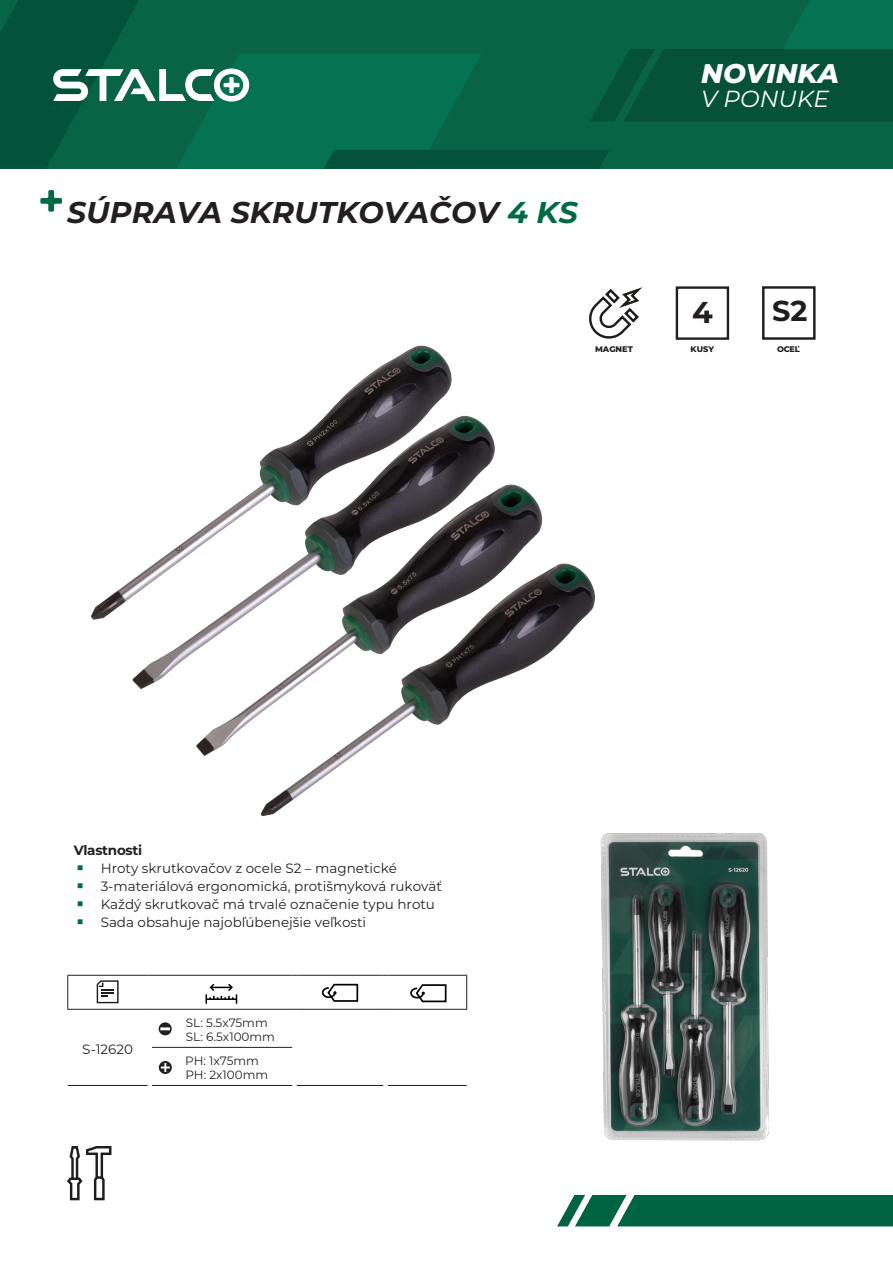
<style>
.page{position:relative;width:893px;height:1263px;background:#fff}
.page>*{position:absolute;margin:0;border:0;box-sizing:border-box;transform-origin:0 0}
.t1{font:italic 700 30px "Montserrat";color:#231f20}
.t2{font:700 30px "Montserrat";color:#231f20}
.t3{font:700 28.8px "Montserrat";color:#1d1d1b}
.t4{font:italic 800 27px "Montserrat";color:#fff}
.t5{font:italic 23.25px "Montserrat";color:#fff}
.tabela{font:13.5px/18px "Montserrat";color:#231f20}
.t6{font:700 13.5px "Montserrat";letter-spacing:-.02em;color:#231f20}
.tabela-2{font:12px "Montserrat";color:#231f20}
.t7{font:800 8.25px "Montserrat";color:#231f20}
.s1{color:#006a42}
.s2{font-family:"Leelawadee UI";font-size:15px;color:#006a42}
</style>
<div class="page">
<svg style="left:557px;top:1195px;width:336px;height:31px;background:#126f4f"></svg>
<svg style="left:0;top:0;width:893px;height:169px;background:#0b6548"></svg>
<svg style="left:67px;top:1146px;width:44px;height:54px"></svg>
<img style="left:91px;top:345px;width:505px;height:472px">
<img style="left:600px;top:833px;width:169px;height:308px">
<svg style="left:589px;top:287px;width:54px;height:52px"></svg>
<div style="left:676px;top:286px;width:53px;height:54px;border:2px solid #231f20"></div>
<div style="left:762px;top:286px;width:53px;height:54px;border:2px solid #1d1d1b"></div>
<hr style="left:67px;top:975px;width:80px;height:1px;background:#231f20">
<hr style="left:67px;top:976px;width:1px;height:33px;background:#231f20">
<hr style="left:388px;top:975px;width:79px;height:1px;background:#231f20">
<hr style="left:67px;top:1009px;width:80px;height:1px;background:#231f20">
<hr style="left:388px;top:1009px;width:79px;height:1px;background:#231f20">
<hr style="left:466px;top:976px;width:1px;height:33px;background:#231f20">
<hr style="left:68px;top:1085px;width:79px;height:1px;background:#231f20">
<hr style="left:152px;top:1085px;width:140px;height:1px;background:#231f20">
<hr style="left:297px;top:1085px;width:86px;height:1px;background:#231f20">
<hr style="left:388px;top:1085px;width:79px;height:1px;background:#231f20">
<svg style="left:97px;top:980px;width:22px;height:23px"></svg>
<div style="left:410px;top:987px;width:14px;height:11px;border:2px solid #000001;border-radius:50%"></div>
<svg style="left:415px;top:984px;width:31px;height:18px"></svg>
<svg style="left:147px;top:975px;width:241px;height:99px"></svg>
<svg style="left:40px;top:190px;width:22px;height:22px"></svg>
<h3 class="t4" style="left:701px;top:54px;width:139px">NOVINKA</h3>
<h3 class="t5" style="left:701px;top:83px;width:129px">V PONUKE</h3>
<p class="t1" style="left:67px;top:190px;width:512px">SÚPRAVA SKRUTKOVAČOV <span class="s1">4 KS</span></p>
<p class="t2" style="left:692px;top:291px;width:22px">4</p>
<p class="t7" style="left:595px;top:343px;width:39px">MAGNET</p>
<p class="t7" style="left:691px;top:343px;width:25px">KUSY</p>
<p class="t3" style="left:772px;top:292px;width:37px">S2</p>
<p class="t7" style="left:777px;top:343px;width:24px">OCEĽ</p>
<p class="t6" style="left:74px;top:840px;width:70px">Vlastnosti</p>
<p class="tabela" style="left:74px;top:859px;width:370px"><span class="s2">◾</span> Hroty skrutkovačov z ocele S2 – magnetické<br><span class="s2">◾</span> 3-materiálová ergonomická, protišmyková rukoväť <span class="s2">◾</span> Každý skrutkovač má trvalé označenie typu hrotu <span class="s2">◾</span> Sada obsahuje najobľúbenejšie veľkosti</p>
<p class="tabela" style="left:82px;top:1040px;width:52px">S-12620</p>
<p class="tabela-2" style="left:186px;top:1014px;width:83px">SL: 5.5x75mm</p>
<p class="tabela-2" style="left:186px;top:1029px;width:91px">SL: 6.5x100mm</p>
<p class="tabela-2" style="left:185px;top:1052px;width:75px">PH: 1x75mm</p>
<p class="tabela-2" style="left:185px;top:1067px;width:84px">PH: 2x100mm</p>
</div>
